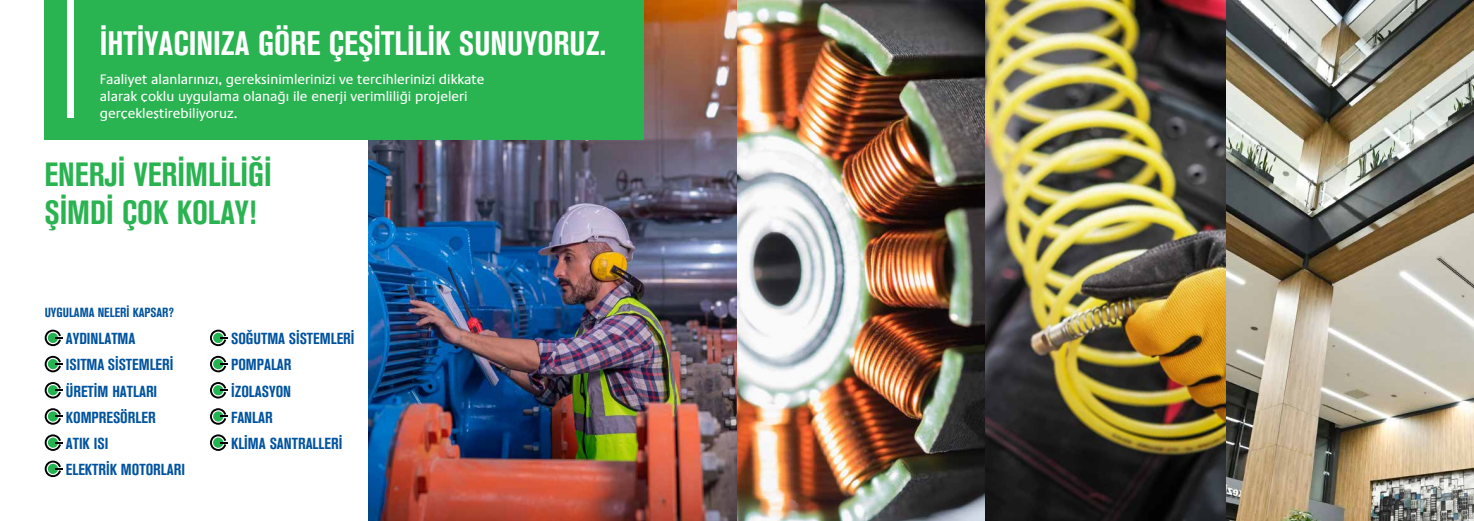
<style>
.page{position:relative;width:1474px;height:521px;background:#fff}
.page>*{position:absolute;margin:0;border:0;box-sizing:border-box;transform-origin:0 0}
.t1{font:33.6px "Akzidenz Grotesk BE Bol Cn Ti";color:#fff}
.t2{font:33.25px/38.5px "Akzidenz Grotesk BE Bol Cn Ti";color:#2ab351}
.t3{font:15.84px/26.2px "Akzidenz Grotesk BE Bol Cn Ti";color:#00539f}
.t4{font:14px/16.8px "Praxis Com";color:#fff}
.t5{font:13.12px "Akzidenz Grotesk BE Bol Cn Ti";color:#00539f}
</style>
<div class="page">
<img style="left:368px;top:0;width:858px;height:521px">
<svg style="left:45px;top:356px;width:18px;height:16px"></svg>
<svg style="left:45px;top:330px;width:18px;height:16px"></svg>
<svg style="left:45px;top:382px;width:18px;height:16px"></svg>
<svg style="left:45px;top:408px;width:18px;height:17px"></svg>
<svg style="left:45px;top:434px;width:18px;height:17px"></svg>
<svg style="left:45px;top:461px;width:18px;height:16px"></svg>
<svg style="left:210px;top:330px;width:18px;height:16px"></svg>
<svg style="left:210px;top:356px;width:18px;height:16px"></svg>
<svg style="left:210px;top:382px;width:18px;height:16px"></svg>
<svg style="left:210px;top:408px;width:18px;height:17px"></svg>
<svg style="left:210px;top:434px;width:18px;height:17px"></svg>
<div style="left:44px;top:0;width:600px;height:140px;background:#2ab351"></div>
<div style="left:68px;top:0;width:6px;height:118px;background:#fff"></div>
<img style="left:1226px;top:0;width:247px;height:521px">
<h1 class="t1" style="left:100px;top:24px;width:507px">İHTİYACINIZA GÖRE ÇEŞİTLİLİK SUNUYORUZ.</h1>
<p class="t4" style="left:100px;top:71px;width:386px">Faaliyet alanlarınızı, gereksinimlerinizi ve tercihlerinizi dikkate alarak çoklu uygulama olanağı ile enerji verimliliği projeleri gerçekleştirebiliyoruz.</p>
<h2 class="t2" style="left:44px;top:156px;width:229px">ENERJİ VERİMLİLİĞİ<br>ŞİMDİ ÇOK KOLAY!</h2>
<p class="t5" style="left:45px;top:305px;width:131px">UYGULAMA NELERİ KAPSAR?</p>
<p class="t3" style="left:66px;top:326px;width:71px">AYDINLATMA</p>
<p class="t3" style="left:66px;top:378px;width:121px">ÜRETİM HATLARI<br>KOMPRESÖRLER<br>ATIK ISI<br>ELEKTRİK MOTORLARI</p>
<p class="t3" style="left:66px;top:352px;width:109px">ISITMA SİSTEMLERİ</p>
<p class="t3" style="left:231px;top:326px;width:125px">SOĞUTMA SİSTEMLERİ<br>POMPALAR<br>İZOLASYON<br>FANLAR<br>KLİMA SANTRALLERİ</p>
</div>
